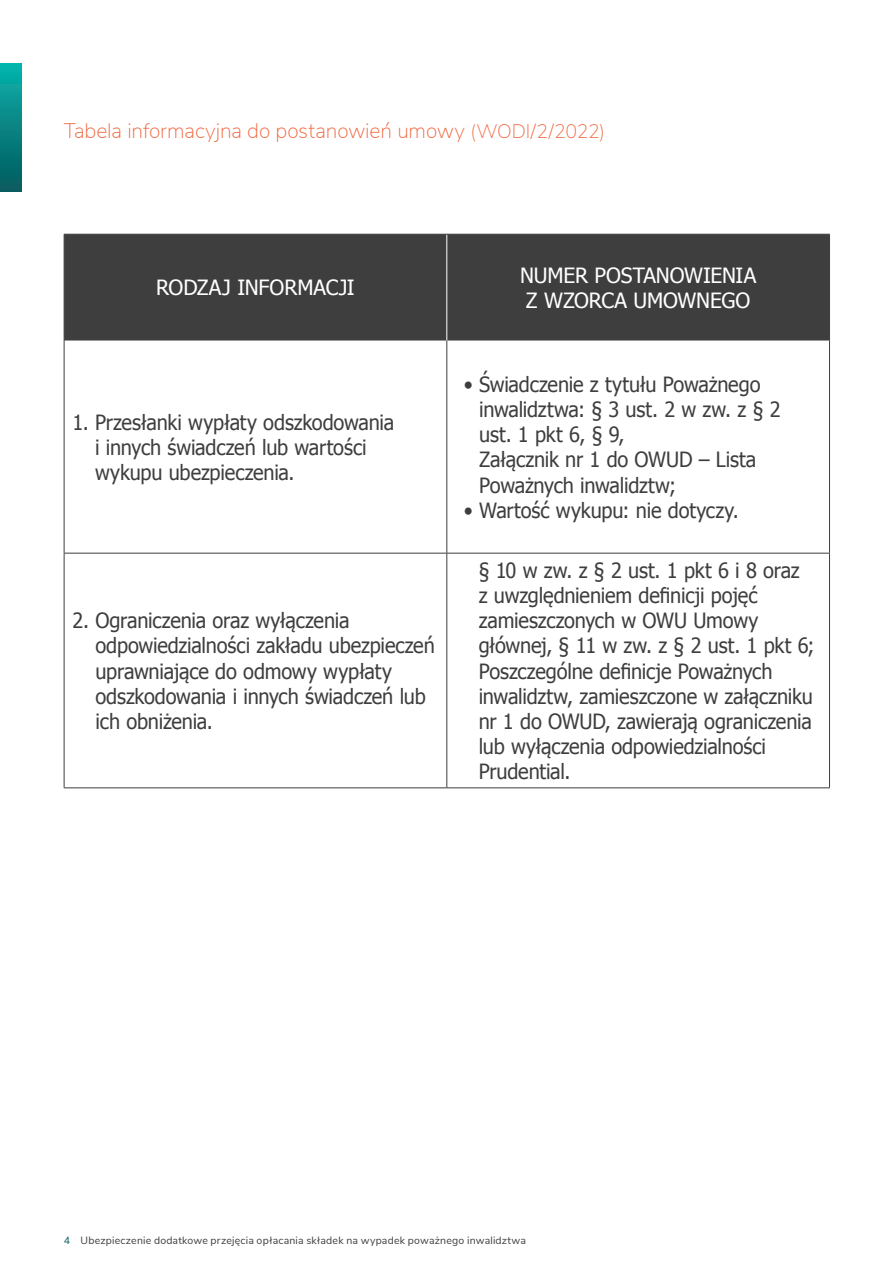
<style>
.page{position:relative;width:893px;height:1263px;background:#fff}
.page>*{position:absolute;margin:0;border:0;box-sizing:border-box;transform-origin:0 0}
.t1{font:21px/25.2px "Tahoma";letter-spacing:-.01em;color:#3e3e3f;scale:.95 1}
.t2{font:21px/25.2px "Tahoma";letter-spacing:-.01em;color:#fff}
.t3{font:200 21px "Nunito Sans";letter-spacing:-.01em;color:#f26640}
.t4{font:10.5px "Nunito Sans";letter-spacing:.02em;color:#3e3e3f}
.s1{font-size:19.5px}
.s2{color:#065c5f}
</style>
<div class="page">
<div style="left:65px;top:235px;width:764px;height:105px;background:#3e3e3f"></div>
<hr style="left:446px;top:235px;width:1px;height:105px;background:#fff">
<hr style="left:64px;top:235px;width:1px;height:105px;background:#3e3e3f">
<hr style="left:64px;top:234px;width:383px;height:1px;background:#3e3e3f">
<hr style="left:447px;top:234px;width:383px;height:1px;background:#3e3e3f">
<hr style="left:829px;top:235px;width:1px;height:105px;background:#3e3e3f">
<hr style="left:64px;top:340px;width:1px;height:213px;background:#3e3e3f">
<hr style="left:446px;top:340px;width:1px;height:213px;background:#3e3e3f">
<hr style="left:829px;top:340px;width:1px;height:213px;background:#3e3e3f">
<hr style="left:64px;top:553px;width:1px;height:234px;background:#3e3e3f">
<hr style="left:64px;top:553px;width:383px;height:1px;background:#3e3e3f">
<hr style="left:446px;top:553px;width:1px;height:234px;background:#3e3e3f">
<hr style="left:447px;top:553px;width:383px;height:1px;background:#3e3e3f">
<hr style="left:829px;top:553px;width:1px;height:234px;background:#3e3e3f">
<hr style="left:64px;top:787px;width:383px;height:1px;background:#3e3e3f">
<hr style="left:447px;top:787px;width:383px;height:1px;background:#3e3e3f">
<div style="left:0;top:64px;width:21px;height:127px;background:linear-gradient(to bottom,#09b2ac,#05595d)"></div>
<p class="t3" style="left:64px;top:116px;width:543px">Tabela informacyjna do postanowień umowy <span class="s1">(WODI/2/2022)</span></p>
<p class="t2" style="left:156px;top:274px;width:200px">RODZAJ INFORMACJI</p>
<p class="t1" style="left:95px;top:408px;width:316px;text-indent:-22px">1. Przesłanki wypłaty odszkodowania i innych świadczeń lub wartości wykupu ubezpieczenia.</p>
<p class="t1" style="left:95px;top:607px;width:359px;text-indent:-23px">2. Ograniczenia oraz wyłączenia odpowiedzialności zakładu ubezpieczeń uprawniające do odmowy wypłaty odszkodowania i innych świadczeń lub ich obniżenia.</p>
<p class="t2" style="left:520px;top:262px;width:238px">NUMER POSTANOWIENIA<br>Z WZORCA UMOWNEGO</p>
<p class="t1" style="left:479px;top:371px;width:319px;text-indent:-15px">• Świadczenie z tytułu Poważnego inwalidztwa: § 3 ust. 2 w zw. z § 2 ust. 1 pkt 6, § 9,<br>Załącznik nr 1 do OWUD – Lista<br>Poważnych inwalidztw;</p>
<p class="t1" style="left:464px;top:497px;width:291px">• Wartość wykupu: nie dotyczy.</p>
<p class="t1" style="left:479px;top:556px;width:355px">§ 10 w zw. z § 2 ust. 1 pkt 6 i 8 oraz<br>z uwzględnieniem definicji pojęć zamieszczonych w OWU Umowy głównej, § 11 w zw. z § 2 ust. 1 pkt 6;</p>
<p class="t1" style="left:479px;top:657px;width:353px">Poszczególne definicje Poważnych inwalidztw, zamieszczone w załączniku nr 1 do OWUD, zawierają ograniczenia lub wyłączenia odpowiedzialności<br>Prudential.</p>
<p class="t4" style="left:64px;top:1232px;width:464px"><span class="s2">4</span> Ubezpieczenie dodatkowe przejęcia opłacania składek na wypadek poważnego inwalidztwa</p>
</div>
